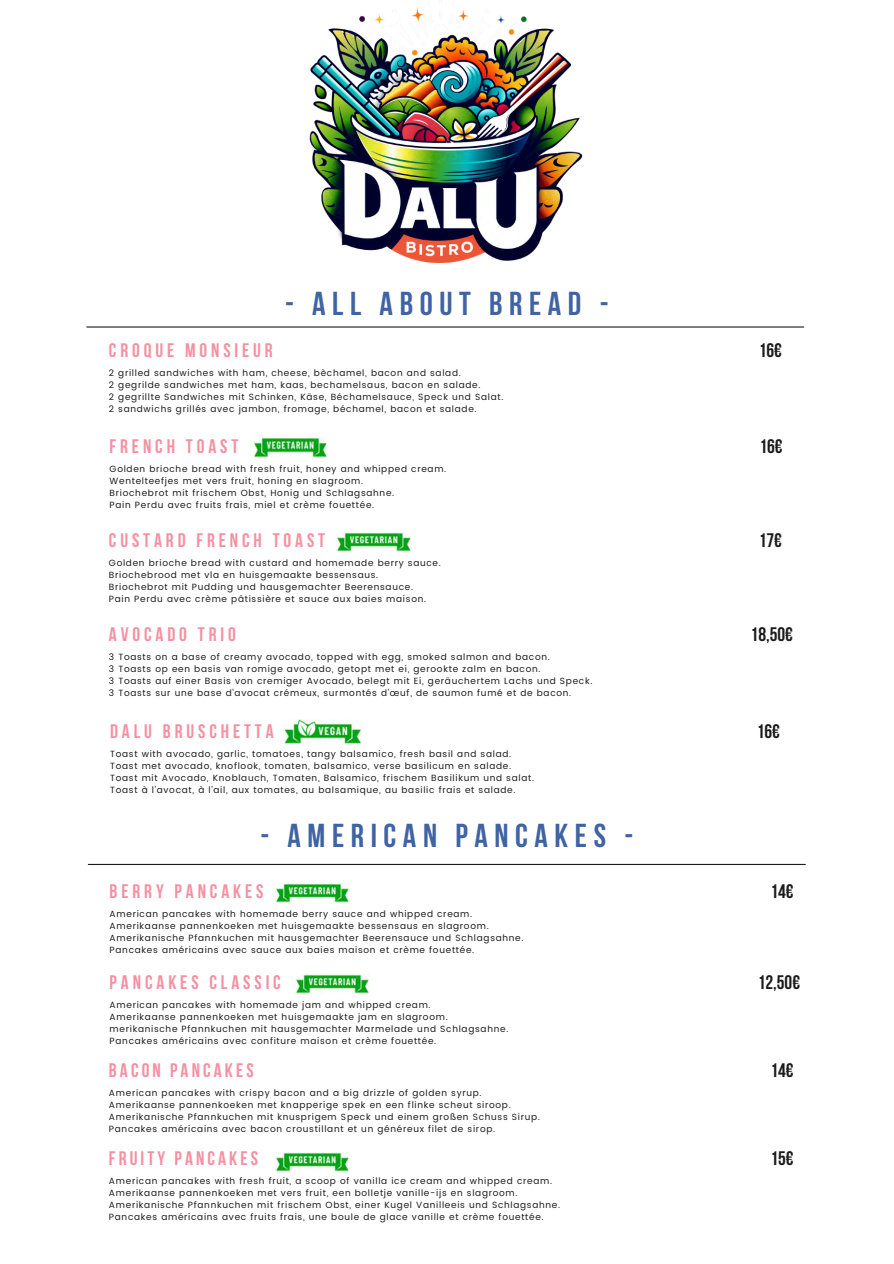
<style>
.page{position:relative;width:894px;height:1264px;background:#fff}
.page>*{position:absolute;margin:0;border:0;box-sizing:border-box;transform-origin:0 0}
.t1{font:700 33px "Bebas Neue";letter-spacing:.2em;color:#4063a4}
.t2{font:700 19.5px "Bebas Neue";letter-spacing:.2em;color:#f590a2}
.t3{font:700 19.5px "Bebas Neue";color:#1b1b1b}
.t4{font:700 19.5px "Bebas Neue";letter-spacing:.16em;color:#f590a2}
.t5{font:9px "Poppins";letter-spacing:.08em;color:#1b1b1b}
</style>
<div class="page">
<svg style="left:268px;top:327px;width:357px;height:1px"></svg>
<img style="left:309px;top:4px;width:274px;height:258px">
<hr style="left:87px;top:326px;width:716px;height:1px;background:#1b1b1b">
<hr style="left:88px;top:863px;width:717px;height:2px;background:#1b1b1b">
<img style="left:284px;top:720px;width:77px;height:23px">
<img style="left:253px;top:438px;width:74px;height:19px">
<img style="left:336px;top:532px;width:75px;height:19px">
<img style="left:275px;top:1152px;width:74px;height:19px">
<img style="left:295px;top:974px;width:74px;height:19px">
<img style="left:275px;top:883px;width:74px;height:19px">
<p class="t2" style="left:109px;top:342px;width:165px">CROQUE MONSIEUR</p>
<h1 class="t1" style="left:285px;top:290px;width:325px">- ALL ABOUT BREAD -</h1>
<p class="t5" style="left:109px;top:367px;width:353px">2 grilled sandwiches with ham, cheese, bèchamel, bacon and salad.</p>
<h3 class="t5" style="left:109px;top:379px;width:373px">2 gegrilde sandwiches met ham, kaas, bechamelsaus, bacon en salade.</h3>
<p class="t5" style="left:109px;top:391px;width:396px">2 gegrillte Sandwiches mit Schinken, Käse, Béchamelsauce, Speck und Salat.</p>
<p class="t5" style="left:109px;top:403px;width:369px">2 sandwichs grillés avec jambon, fromage, béchamel, bacon et salade.</p>
<h2 class="t2" style="left:110px;top:438px;width:130px">FRENCH TOAST</h2>
<p class="t5" style="left:110px;top:463px;width:338px">Golden brioche bread with fresh fruit, honey and whipped cream.</p>
<p class="t5" style="left:110px;top:475px;width:255px">Wentelteefjes met vers fruit, honing en slagroom.</p>
<p class="t5" style="left:110px;top:487px;width:286px">Briochebrot mit frischem Obst, Honig und Schlagsahne.</p>
<p class="t5" style="left:110px;top:499px;width:266px">Pain Perdu avec fruits frais, miel et crème fouettée.</p>
<h4 class="t2" style="left:109px;top:532px;width:218px">CUSTARD FRENCH TOAST</h4>
<p class="t5" style="left:109px;top:558px;width:333px">Golden brioche bread with custard and homemade berry sauce.</p>
<h4 class="t5" style="left:109px;top:570px;width:271px">Briochebrood met vla en huisgemaakte bessensaus.</h4>
<p class="t5" style="left:109px;top:582px;width:305px">Briochebrot mit Pudding und hausgemachter Beerensauce.</p>
<h3 class="t5" style="left:109px;top:594px;width:318px">Pain Perdu avec crème pâtissière et sauce aux baies maison.</h3>
<p class="t2" style="left:109px;top:626px;width:128px">AVOCADO TRIO</p>
<p class="t5" style="left:109px;top:651px;width:442px">3 Toasts on a base of creamy avocado, topped with egg, smoked salmon and bacon.</p>
<h4 class="t5" style="left:109px;top:663px;width:433px">3 Toasts op een basis van romige avocado, getopt met ei, gerookte zalm en bacon.</h4>
<p class="t5" style="left:109px;top:675px;width:485px">3 Toasts auf einer Basis von cremiger Avocado, belegt mit Ei, geräuchertem Lachs und Speck.</p>
<h3 class="t5" style="left:109px;top:687px;width:463px">3 Toasts sur une base d'avocat crémeux, surmontés d'œuf, de saumon fumé et de bacon.</h3>
<p class="t2" style="left:110px;top:723px;width:165px">DALU BRUSCHETTA</p>
<h3 class="t5" style="left:110px;top:748px;width:402px">Toast with avocado, garlic, tomatoes, tangy balsamico, fresh basil and salad.</h3>
<p class="t5" style="left:110px;top:760px;width:402px">Toast met avocado, knoflook, tomaten, balsamico, verse basilicum en salade.</p>
<p class="t5" style="left:110px;top:772px;width:425px">Toast mit Avocado, Knoblauch, Tomaten, Balsamico, frischem Basilikum und salat.</p>
<p class="t5" style="left:110px;top:784px;width:407px">Toast à l'avocat, à l'ail, aux tomates, au balsamique, au basilic frais et salade.</p>
<h3 class="t3" style="left:758px;top:342px;width:25px">16€</h3>
<p class="t3" style="left:759px;top:438px;width:25px">16€</p>
<p class="t3" style="left:758px;top:532px;width:25px">17€</p>
<p class="t3" style="left:750px;top:626px;width:44px">18,50€</p>
<h4 class="t3" style="left:756px;top:723px;width:25px">16€</h4>
<p class="t1" style="left:260px;top:822px;width:374px">- AMERICAN PANCAKES -</p>
<p class="t2" style="left:110px;top:883px;width:155px">BERRY PANCAKES</p>
<p class="t3" style="left:770px;top:883px;width:25px">14€</p>
<h3 class="t5" style="left:110px;top:908px;width:364px">American pancakes with homemade berry sauce and whipped cream.</h3>
<p class="t5" style="left:110px;top:920px;width:380px">Amerikaanse pannenkoeken met huisgemaakte bessensaus en slagroom.</p>
<h3 class="t5" style="left:110px;top:932px;width:415px">Amerikanische Pfannkuchen mit hausgemachter Beerensauce und Schlagsahne.</h3>
<p class="t5" style="left:110px;top:944px;width:366px">Pancakes américains avec sauce aux baies maison et crème fouettée.</p>
<p class="t2" style="left:110px;top:974px;width:173px">PANCAKES CLASSIC</p>
<p class="t5" style="left:110px;top:999px;width:322px">American pancakes with homemade jam and whipped cream.</p>
<p class="t5" style="left:110px;top:1011px;width:339px">Amerikaanse pannenkoeken met huisgemaakte jam en slagroom.</p>
<h4 class="t5" style="left:110px;top:1023px;width:400px">merikanische Pfannkuchen mit hausgemachter Marmelade und Schlagsahne.</h4>
<p class="t5" style="left:110px;top:1035px;width:328px">Pancakes américains avec confiture maison et crème fouettée.</p>
<h3 class="t3" style="left:757px;top:974px;width:44px">12,50€</h3>
<p class="t4" style="left:109px;top:1062px;width:146px">BACON PANCAKES</p>
<p class="t5" style="left:109px;top:1087px;width:374px">American pancakes with crispy bacon and a big drizzle of golden syrup.</p>
<p class="t5" style="left:109px;top:1099px;width:403px">Amerikaanse pannenkoeken met knapperige spek en een flinke scheut siroop.</p>
<p class="t5" style="left:109px;top:1111px;width:432px">Amerikanische Pfannkuchen mit knusprigem Speck und einem großen Schuss Sirup.</p>
<h4 class="t5" style="left:109px;top:1123px;width:387px">Pancakes américains avec bacon croustillant et un généreux filet de sirop.</h4>
<p class="t4" style="left:109px;top:1150px;width:150px">FRUITY PANCAKES</p>
<p class="t5" style="left:109px;top:1175px;width:444px">American pancakes with fresh fruit, a scoop of vanilla ice cream and whipped cream.</p>
<p class="t5" style="left:109px;top:1187px;width:410px">Amerikaanse pannenkoeken met vers fruit, een bolletje vanille-ijs en slagroom.</p>
<h3 class="t5" style="left:109px;top:1199px;width:452px">Amerikanische Pfannkuchen mit frischem Obst, einer Kugel Vanilleeis und Schlagsahne.</h3>
<p class="t5" style="left:109px;top:1211px;width:436px">Pancakes américains avec fruits frais, une boule de glace vanille et crème fouettée.</p>
<p class="t3" style="left:770px;top:1062px;width:25px">14€</p>
<h4 class="t3" style="left:770px;top:1150px;width:25px">15€</h4>
</div>
